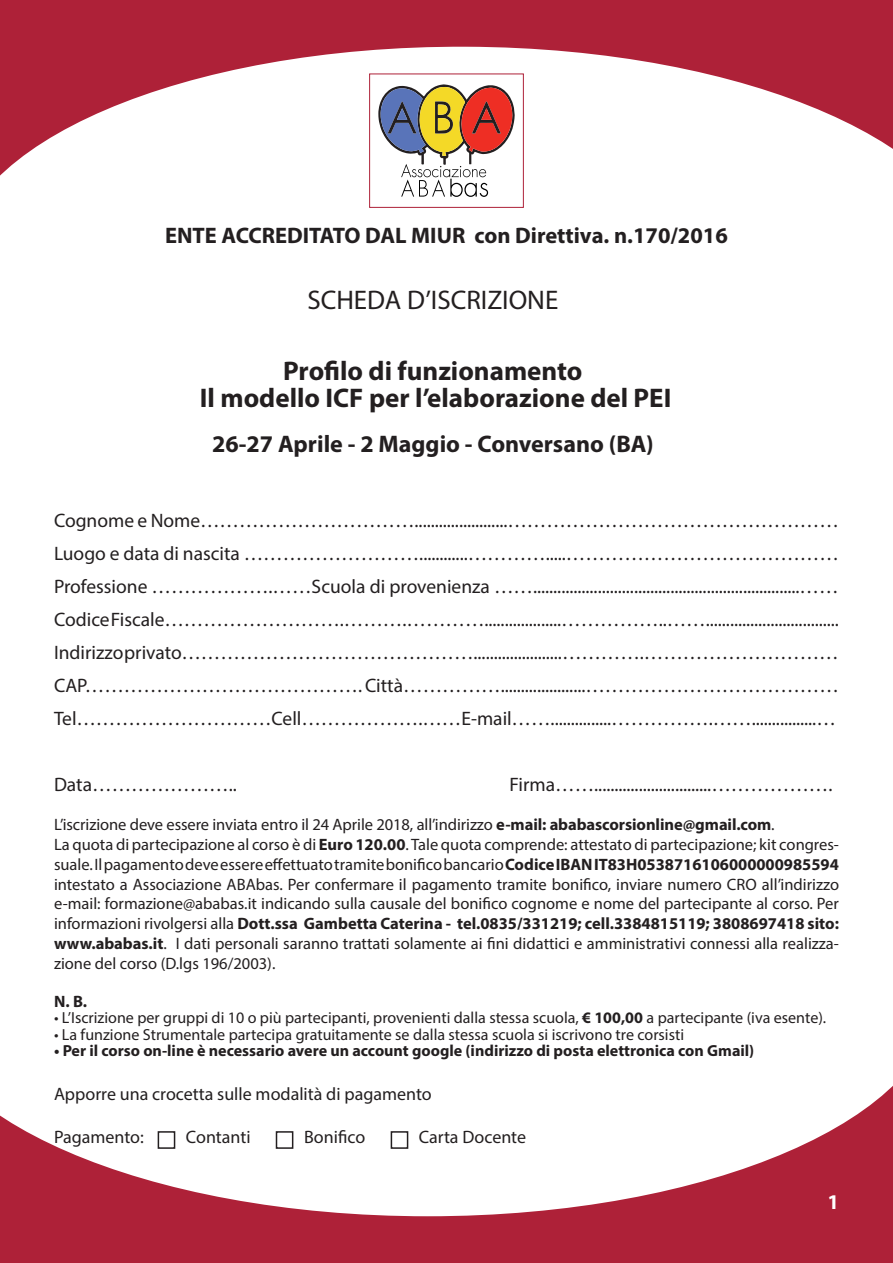
<style>
.page{position:relative;width:893px;height:1263px;background:#fff}
.page>*{position:absolute;margin:0;border:0;box-sizing:border-box;transform-origin:0 0}
.t1{font:700 27px/27px "Myriad Pro";color:#231f20;text-align:center}
.t2{font:27px "Myriad Pro";color:#231f20}
.t3{font:700 24px "Myriad Pro";color:#231f20}
.t4{font:700 22.5px "Myriad Pro";color:#231f20}
.t5{font:700 21px "Myriad Pro";color:#fff}
.t6{font:19.5px/33px "Myriad Pro";color:#231f20;text-align:justify}
.t7{font:18px "Myriad Pro";color:#231f20}
.t8{font:16.5px/19.8px "Myriad Pro";color:#231f20}
.t9{font:700 16.5px "Myriad Pro";color:#231f20}
.t10{font:16.05px "Myriad Pro";color:#231f20}
.t11{font:700 16.05px "Myriad Pro";color:#231f20}
.s1{font-weight:700}
</style>
<div class="page">
<div style="left:0;top:0;width:893px;height:304px;background:#ae2138"></div>
<svg style="left:0;top:46px;width:893px;height:258px;background:#f3dfe2"></svg>
<div style="left:0;top:959px;width:893px;height:304px;background:#ae2138"></div>
<svg style="left:0;top:959px;width:893px;height:257px;background:#f4e2e5"></svg>
<svg style="left:378px;top:84px;width:137px;height:113px;background:#c6a999"></svg>
<div style="left:369px;top:74px;width:155px;height:134px;border:1px solid #ae2138"></div>
<div style="left:158px;top:1131px;width:17px;height:18px;border:2px solid #231f20"></div>
<div style="left:276px;top:1131px;width:17px;height:18px;border:2px solid #231f20"></div>
<div style="left:391px;top:1131px;width:17px;height:18px;border:2px solid #231f20"></div>
<h3 class="t4" style="left:165px;top:221px;width:564px">ENTE ACCREDITATO DAL MIUR con Direttiva. n.170/2016</h3>
<h1 class="t2" style="left:307px;top:284px;width:252px">SCHEDA D’ISCRIZIONE</h1>
<h1 class="t1" style="left:200px;top:356px;width:473px">Profilo di funzionamento<br>Il modello ICF per l’elaborazione del PEI</h1>
<h2 class="t3" style="left:212px;top:428px;width:443px">26-27 Aprile - 2 Maggio - Conversano (BA)</h2>
<p class="t6" style="left:54px;top:504px;width:786px">Cognome e Nome…………………………….......................…………………………………………… Luogo e data di nascita ………………………............………….....…………………………………… Professione ……………….……Scuola di provenienza ……..................................................................…… Codice Fiscale……………………….……….…………...................……………..…….................................<br>Indirizzo privato………………………………………......................………….………………………… CAP……………………………………. Città…………….....................………………………………… Tel…………………………Cell……………….……E-mail……...............…………….……................…</p>
<p class="t6" style="left:54px;top:768px;width:184px">Data…………………..</p>
<p class="t6" style="left:510px;top:768px;width:324px">Firma…….............................……………….</p>
<p class="t8" style="left:54px;top:814px;width:786px">L’iscrizione deve essere inviata entro il 24 Aprile 2018, all’indirizzo <span class="s1">e-mail: ababascorsionline@gmail.com</span>.<br>La quota di partecipazione al corso è di <span class="s1">Euro 120.00</span>. Tale quota comprende: attestato di partecipazione; kit congres&shy;suale. Il pagamento deve essere effettuato tramite bonifico bancario <span class="s1">Codice IBAN IT83H0538716106000000985594 </span>intestato a Associazione ABAbas. Per confermare il pagamento tramite bonifico, inviare numero CRO all’indirizzo e-mail: formazione@ababas.it indicando sulla causale del bonifico cognome e nome del partecipante al corso. Per informazioni rivolgersi alla <span class="s1">Dott.ssa Gambetta Caterina - tel.0835/331219; cell.3384815119; 3808697418 sito: www.ababas.it</span>. I dati personali saranno trattati solamente ai fini didattici e amministrativi connessi alla realizza&shy;zione del corso (D.lgs 196/2003).</p>
<p class="t9" style="left:54px;top:990px;width:35px">N. B.</p>
<p class="t10" style="left:54px;top:1008px;width:774px">• L’Iscrizione per gruppi di 10 o più partecipanti, provenienti dalla stessa scuola, <span class="s1">€ 100,00</span> a partecipante (iva esente).</p>
<p class="t10" style="left:54px;top:1024px;width:632px">• La funzione Strumentale partecipa gratuitamente se dalla stessa scuola si iscrivono tre corsisti</p>
<p class="t11" style="left:54px;top:1040px;width:702px">• Per il corso on-line è necessario avere un account google (indirizzo di posta elettronica con Gmail)</p>
<p class="t7" style="left:54px;top:1082px;width:379px">Apporre una crocetta sulle modalità di pagamento</p>
<p class="t7" style="left:54px;top:1125px;width:91px">Pagamento:</p>
<p class="t7" style="left:186px;top:1125px;width:66px">Contanti</p>
<p class="t7" style="left:304px;top:1125px;width:63px">Bonifico</p>
<p class="t7" style="left:419px;top:1125px;width:109px">Carta Docente</p>
<p class="t5" style="left:827px;top:1188px;width:13px">1</p>
</div>
